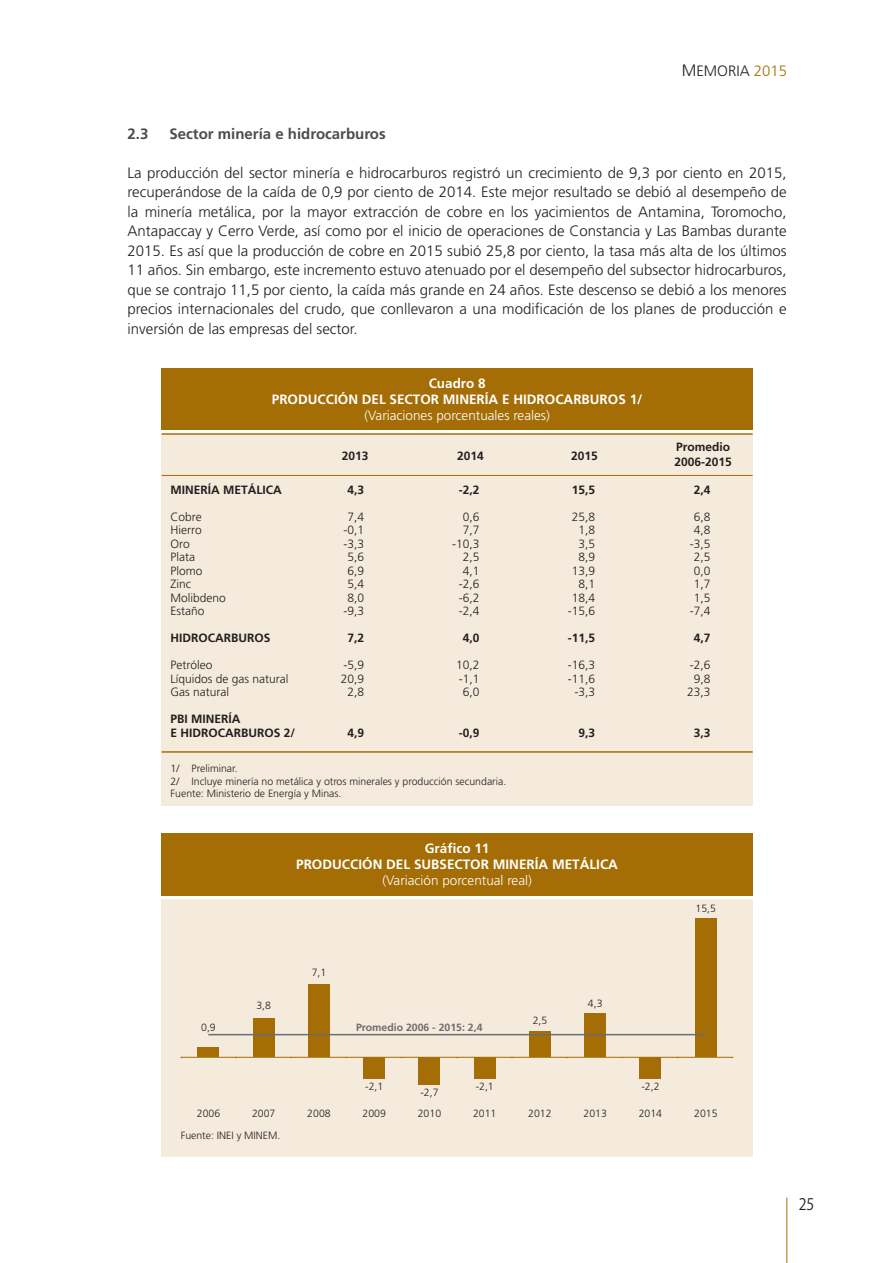
<style>
.page{position:relative;width:893px;height:1263px;background:#fff}
.page>*{position:absolute;margin:0;border:0;box-sizing:border-box;transform-origin:0 0}
.t1{font:15.75px "Koz Go Pro";color:#231f20;scale:.9 1}
.t2{font:300 15px/19.5px "Frutiger";color:#231f20;text-align:justify}
.t3{font:700 15px "Frutiger";color:#4b4c4d}
.t4{font:700 13.5px/16.2px "Frutiger";color:#fff;text-align:center}
.t5{font:300 13.5px "Frutiger";color:#fff}
.t6{font:300 12px "Frutiger";color:#231f20}
.t7{font:700 12px/14.4px "Frutiger";color:#231f20}
.t8{font:300 10.5px/12.6px "Frutiger";color:#231f20}
.t9{font:700 10.5px "Frutiger";color:#6c6d70}
.s1{font-size:16.5px}
.s2{color:#a46d05}
</style>
<div class="page">
<hr style="left:786px;top:1197px;width:1px;height:66px;background:#a46d05">
<div style="left:162px;top:434px;width:591px;height:372px;background:#f5ebdc"></div>
<hr style="left:162px;top:475px;width:591px;height:1px;background:#a46d05">
<hr style="left:162px;top:751px;width:591px;height:2px;background:#a46d05">
<div style="left:162px;top:368px;width:591px;height:61px;background:#a46d05"></div>
<hr style="left:162px;top:433px;width:591px;height:2px;background:#a46d05">
<div style="left:161px;top:899px;width:591px;height:258px;background:#f5ebdc"></div>
<div style="left:162px;top:833px;width:591px;height:62px;background:#a46d05"></div>
<div style="left:198px;top:1048px;width:21px;height:9px;background:#a46d05"></div>
<div style="left:253px;top:1019px;width:21px;height:38px;background:#a46d05"></div>
<div style="left:308px;top:984px;width:22px;height:73px;background:#a46d05"></div>
<div style="left:364px;top:1057px;width:21px;height:21px;background:#a46d05"></div>
<div style="left:419px;top:1057px;width:21px;height:27px;background:#a46d05"></div>
<div style="left:474px;top:1057px;width:21px;height:21px;background:#a46d05"></div>
<div style="left:529px;top:1031px;width:21px;height:26px;background:#a46d05"></div>
<div style="left:584px;top:1014px;width:22px;height:43px;background:#a46d05"></div>
<div style="left:640px;top:1057px;width:21px;height:21px;background:#a46d05"></div>
<div style="left:695px;top:919px;width:21px;height:138px;background:#a46d05"></div>
<hr style="left:181px;top:1057px;width:552px;height:1px;background:#a46d05">
<hr style="left:208px;top:1034px;width:497px;height:1px;background:#6c6d70">
<p class="t2" style="left:682px;top:61px;width:107px"><span class="s1">M</span>EMORIA <span class="s2">2015</span></p>
<p class="t3" style="left:128px;top:125px;width:22px">2.3</p>
<p class="t3" style="left:170px;top:125px;width:218px">Sector minería e hidrocarburos</p>
<p class="t2" style="left:128px;top:163px;width:661px">La producción del sector minería e hidrocarburos registró un crecimiento de 9,3 por ciento en 2015, recuperándose de la caída de 0,9 por ciento de 2014. Este mejor resultado se debió al desempeño de la minería metálica, por la mayor extracción de cobre en los yacimientos de Antamina, Toromocho, Antapaccay y Cerro Verde, así como por el inicio de operaciones de Constancia y Las Bambas durante 2015. Es así que la producción de cobre en 2015 subió 25,8 por ciento, la tasa más alta de los últimos 11 años. Sin embargo, este incremento estuvo atenuado por el desempeño del subsector hidrocarburos, que se contrajo 11,5 por ciento, la caída más grande en 24 años. Este descenso se debió a los menores precios internacionales del crudo, que conllevaron a una modificación de los planes de producción e inversión de las empresas del sector.</p>
<p class="t4" style="left:272px;top:375px;width:372px">Cuadro 8<br>PRODUCCIÓN DEL SECTOR MINERÍA E HIDROCARBUROS 1/</p>
<p class="t5" style="left:364px;top:408px;width:187px">(Variaciones porcentuales reales)</p>
<p class="t7" style="left:342px;top:448px;width:28px">2013</p>
<p class="t7" style="left:457px;top:448px;width:28px">2014</p>
<p class="t7" style="left:571px;top:448px;width:28px">2015</p>
<p class="t7" style="left:676px;top:440px;width:55px">Promedio</p>
<p class="t7" style="left:674px;top:454px;width:59px">2006-2015</p>
<p class="t7" style="left:171px;top:482px;width:113px">MINERÍA METÁLICA</p>
<p class="t7" style="left:347px;top:482px;width:18px">4,3</p>
<p class="t7" style="left:459px;top:482px;width:22px">-2,2</p>
<p class="t7" style="left:572px;top:482px;width:25px">15,5</p>
<p class="t7" style="left:694px;top:482px;width:18px">2,4</p>
<p class="t6" style="left:171px;top:510px;width:33px">Cobre</p>
<p class="t6" style="left:347px;top:510px;width:18px">7,4</p>
<p class="t6" style="left:463px;top:510px;width:18px">0,6</p>
<p class="t6" style="left:572px;top:510px;width:25px">25,8</p>
<p class="t6" style="left:694px;top:510px;width:18px">6,8</p>
<p class="t6" style="left:171px;top:523px;width:33px">Hierro</p>
<p class="t6" style="left:343px;top:523px;width:22px">-0,1</p>
<p class="t6" style="left:463px;top:523px;width:18px">7,7</p>
<p class="t6" style="left:578px;top:523px;width:18px">1,8</p>
<p class="t6" style="left:694px;top:523px;width:18px">4,8</p>
<p class="t6" style="left:171px;top:537px;width:21px">Oro</p>
<p class="t6" style="left:343px;top:537px;width:22px">-3,3</p>
<p class="t6" style="left:452px;top:537px;width:29px">-10,3</p>
<p class="t6" style="left:578px;top:537px;width:18px">3,5</p>
<p class="t6" style="left:690px;top:537px;width:22px">-3,5</p>
<p class="t6" style="left:171px;top:550px;width:26px">Plata</p>
<p class="t6" style="left:347px;top:550px;width:18px">5,6</p>
<p class="t6" style="left:463px;top:550px;width:18px">2,5</p>
<p class="t6" style="left:578px;top:550px;width:18px">8,9</p>
<p class="t6" style="left:694px;top:550px;width:18px">2,5</p>
<p class="t6" style="left:171px;top:564px;width:34px">Plomo</p>
<p class="t6" style="left:347px;top:564px;width:18px">6,9</p>
<p class="t6" style="left:463px;top:564px;width:18px">4,1</p>
<p class="t6" style="left:572px;top:564px;width:25px">13,9</p>
<p class="t6" style="left:694px;top:564px;width:18px">0,0</p>
<p class="t6" style="left:171px;top:577px;width:22px">Zinc</p>
<p class="t6" style="left:347px;top:577px;width:18px">5,4</p>
<p class="t6" style="left:459px;top:577px;width:22px">-2,6</p>
<p class="t6" style="left:578px;top:577px;width:18px">8,1</p>
<p class="t6" style="left:694px;top:577px;width:18px">1,7</p>
<p class="t6" style="left:171px;top:591px;width:57px">Molibdeno</p>
<p class="t6" style="left:347px;top:591px;width:18px">8,0</p>
<p class="t6" style="left:459px;top:591px;width:22px">-6,2</p>
<p class="t6" style="left:572px;top:591px;width:25px">18,4</p>
<p class="t6" style="left:694px;top:591px;width:18px">1,5</p>
<p class="t6" style="left:171px;top:604px;width:36px">Estaño</p>
<p class="t6" style="left:343px;top:604px;width:22px">-9,3</p>
<p class="t6" style="left:459px;top:604px;width:22px">-2,4</p>
<p class="t6" style="left:568px;top:604px;width:29px">-15,6</p>
<p class="t6" style="left:690px;top:604px;width:22px">-7,4</p>
<p class="t7" style="left:171px;top:631px;width:101px">HIDROCARBUROS</p>
<p class="t7" style="left:347px;top:631px;width:18px">7,2</p>
<p class="t7" style="left:463px;top:631px;width:18px">4,0</p>
<p class="t7" style="left:568px;top:631px;width:29px">-11,5</p>
<p class="t7" style="left:694px;top:631px;width:18px">4,7</p>
<p class="t6" style="left:171px;top:658px;width:43px">Petróleo</p>
<p class="t6" style="left:343px;top:658px;width:22px">-5,9</p>
<p class="t6" style="left:456px;top:658px;width:25px">10,2</p>
<p class="t6" style="left:568px;top:658px;width:29px">-16,3</p>
<p class="t6" style="left:690px;top:658px;width:22px">-2,6</p>
<p class="t6" style="left:171px;top:672px;width:120px">Líquidos de gas natural</p>
<p class="t6" style="left:341px;top:672px;width:25px">20,9</p>
<p class="t6" style="left:459px;top:672px;width:22px">-1,1</p>
<p class="t6" style="left:568px;top:672px;width:29px">-11,6</p>
<p class="t6" style="left:694px;top:672px;width:18px">9,8</p>
<p class="t6" style="left:171px;top:685px;width:60px">Gas natural</p>
<p class="t6" style="left:347px;top:685px;width:18px">2,8</p>
<p class="t6" style="left:463px;top:685px;width:18px">6,0</p>
<p class="t6" style="left:574px;top:685px;width:22px">-3,3</p>
<p class="t6" style="left:687px;top:685px;width:25px">23,3</p>
<p class="t7" style="left:171px;top:712px;width:126px">PBI MINERÍA<br>E HIDROCARBUROS 2/</p>
<p class="t7" style="left:347px;top:726px;width:18px">4,9</p>
<p class="t7" style="left:459px;top:726px;width:22px">-0,9</p>
<p class="t7" style="left:578px;top:726px;width:18px">9,3</p>
<p class="t7" style="left:694px;top:726px;width:18px">3,3</p>
<p class="t8" style="left:171px;top:762px;width:337px">1/ Preliminar.<br>2/ Incluye minería no metálica y otros minerales y producción secundaria.<br>Fuente: Ministerio de Energía y Minas.</p>
<p class="t4" style="left:296px;top:840px;width:323px">Gráfico 11<br>PRODUCCIÓN DEL SUBSECTOR MINERÍA METÁLICA</p>
<p class="t5" style="left:382px;top:873px;width:151px">(Variación porcentual real)</p>
<p class="t8" style="left:696px;top:903px;width:22px">15,5</p>
<p class="t8" style="left:312px;top:966px;width:16px">7,1</p>
<p class="t8" style="left:256px;top:999px;width:16px">3,8</p>
<p class="t8" style="left:588px;top:997px;width:16px">4,3</p>
<p class="t8" style="left:201px;top:1022px;width:16px">0,9</p>
<p class="t9" style="left:356px;top:1021px;width:128px">Promedio 2006 - 2015: 2,4</p>
<p class="t8" style="left:533px;top:1014px;width:16px">2,5</p>
<p class="t8" style="left:365px;top:1080px;width:20px">-2,1</p>
<p class="t8" style="left:420px;top:1086px;width:20px">-2,7</p>
<p class="t8" style="left:476px;top:1080px;width:20px">-2,1</p>
<p class="t8" style="left:641px;top:1080px;width:20px">-2,2</p>
<p class="t8" style="left:197px;top:1107px;width:25px">2006</p>
<p class="t8" style="left:252px;top:1107px;width:25px">2007</p>
<p class="t8" style="left:307px;top:1107px;width:25px">2008</p>
<p class="t8" style="left:363px;top:1107px;width:25px">2009</p>
<p class="t8" style="left:418px;top:1107px;width:25px">2010</p>
<p class="t8" style="left:473px;top:1107px;width:25px">2011</p>
<p class="t8" style="left:528px;top:1107px;width:25px">2012</p>
<p class="t8" style="left:583px;top:1107px;width:25px">2013</p>
<p class="t8" style="left:639px;top:1107px;width:25px">2014</p>
<p class="t8" style="left:694px;top:1107px;width:25px">2015</p>
<p class="t8" style="left:181px;top:1129px;width:101px">Fuente: INEI y MINEM.</p>
<p class="t1" style="left:799px;top:1194px;width:19px">25</p>
</div>
